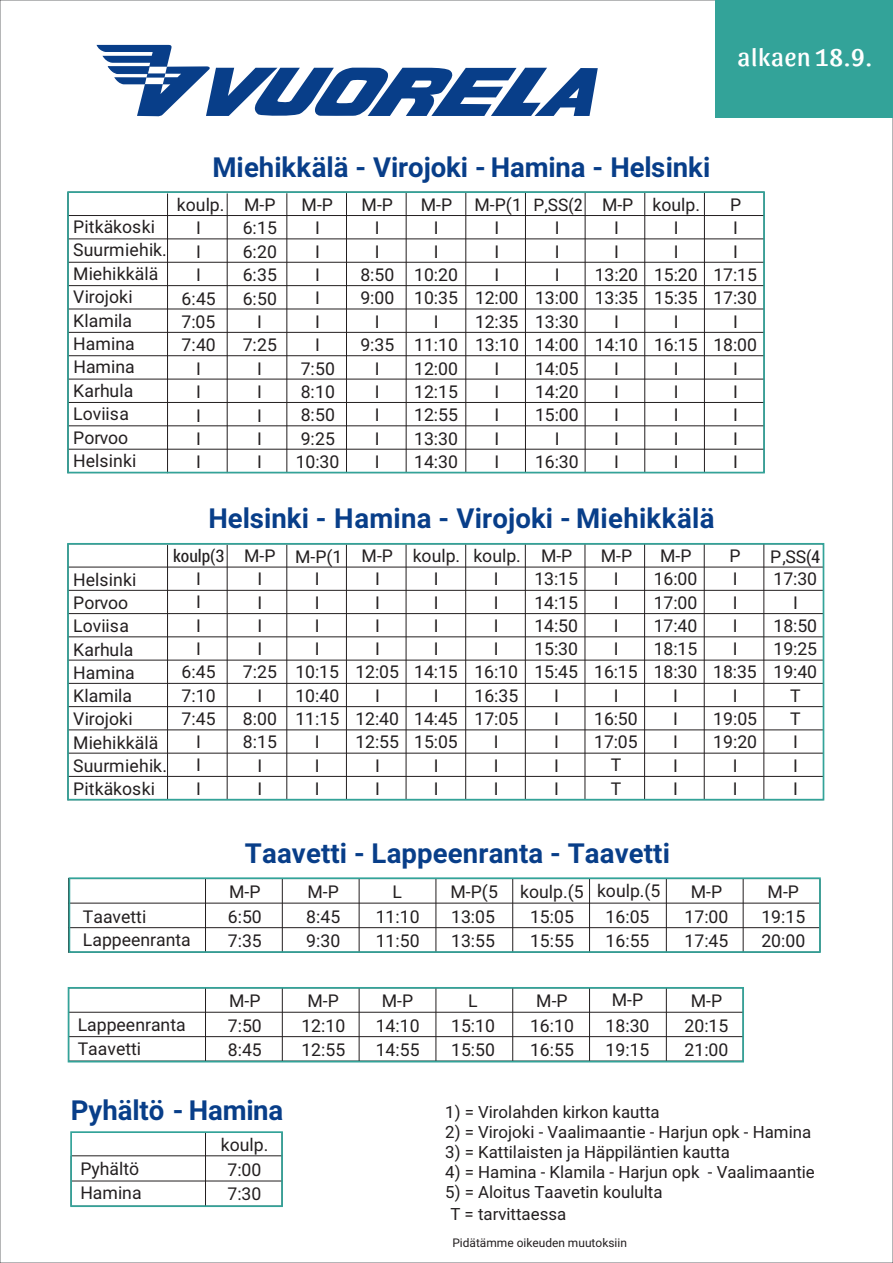
<style>
.page{position:relative;width:893px;height:1263px;background:#fff}
.page>*{position:absolute;margin:0;border:0;box-sizing:border-box;transform-origin:0 0}
.t1{font:700 27.6px "Roboto";letter-spacing:.005em;color:#083e89}
.t2{font:25.35px "Sansita";letter-spacing:.035em;color:#fff}
.t3{font:17.7px/23.2px "Roboto";color:#231f20;text-align:center}
.t4{font:condensed 17.25px "Roboto";color:#231f20}
.t5{font:16.8px "Roboto";color:#231f20}
.t6{font:12px "Roboto";color:#231f20}
.s1{font-size:17.25px}
.s2{font-stretch:condensed;font-size:17.25px}
.s3{font-stretch:condensed}
</style>
<div class="page">
<svg style="left:97px;top:45px;width:501px;height:72px"></svg>
<svg style="left:67px;top:194px;width:698px;height:280px"></svg>
<hr style="left:167px;top:193px;width:1px;height:280px;background:#231f20">
<svg style="left:70px;top:546px;width:751px;height:251px"></svg>
<hr style="left:167px;top:545px;width:1px;height:255px;background:#231f20">
<div style="left:67px;top:191px;width:698px;height:282px;border:2px solid #33a399"></div>
<hr style="left:71px;top:1155px;width:211px;height:1px;background:#231f20">
<svg style="left:73px;top:1180px;width:207px;height:2px"></svg>
<hr style="left:205px;top:1132px;width:1px;height:74px;background:#231f20">
<div style="left:70px;top:1131px;width:213px;height:76px;border:2px solid #33a399"></div>
<svg style="left:68px;top:879px;width:750px;height:74px"></svg>
<hr style="left:68px;top:878px;width:752px;height:1px;background:#231f20">
<svg style="left:67px;top:987px;width:674px;height:75px"></svg>
<div style="left:68px;top:987px;width:676px;height:75px;border:2px solid #33a399"></div>
<div style="left:69px;top:877px;width:752px;height:76px;border:2px solid #33a399"></div>
<div style="left:67px;top:543px;width:757px;height:257px;border:2px solid #33a399"></div>
<div style="left:715px;top:0;width:178px;height:118px;background:#33a399"></div>
<h2 class="t2" style="left:737px;top:40px;width:136px">alkaen 18.9.</h2>
<p class="t3" style="left:73px;top:217px;width:95px;text-align:left">Pitkäkoski<br>Suurmiehik.<br>Miehikkälä</p>
<p class="t3" style="left:73px;top:287px;width:63px;text-align:left">Virojoki<br>Klamila<br>Hamina<br>Hamina<br>Karhula<br>Loviisa<br>Porvoo</p>
<p class="t3" style="left:73px;top:451px;width:65px">Helsinki</p>
<h1 class="t1" style="left:212px;top:156px;width:499px">Miehikkälä - Virojoki - Hamina - Helsinki</h1>
<p class="t3" style="left:177px;top:195px;width:49px">koulp.<br>I<br>I<br>I<br>6:45<br>7:05<br>7:40<br>I<br>I<br>I<br>I<br>I</p>
<p class="t3" style="left:244px;top:195px;width:33px">M-P</p>
<p class="t3" style="left:302px;top:195px;width:33px">M-P</p>
<p class="t3" style="left:362px;top:195px;width:33px">M-P</p>
<p class="t3" style="left:475px;top:195px;width:160px">M-P(1 <span class="s1">P,SS</span><span class="s2">(2</span> M-P</p>
<p class="t3" style="left:421px;top:195px;width:33px">M-P</p>
<p class="t3" style="left:652px;top:195px;width:49px">koulp.</p>
<p class="t3" style="left:730px;top:195px;width:13px">P</p>
<p class="t3" style="left:243px;top:218px;width:36px">6:15<br>6:20<br>6:35<br>6:50<br>I<br>7:25<br>I<br>I<br>I<br>I<br>I</p>
<p class="t3" style="left:296px;top:218px;width:45px">I<br>I<br>I<br>I<br>I<br>I<br>7:50<br>8:10<br>8:50<br>9:25<br>10:30</p>
<p class="t3" style="left:360px;top:218px;width:35px">I<br>I<br>8:50<br>9:00<br>I<br>9:35<br>I<br>I<br>I<br>I<br>I</p>
<p class="t3" style="left:475px;top:218px;width:45px">I<br>I<br>I<br>12:00<br>12:35<br>13:10<br>I<br>I<br>I<br>I<br>I</p>
<p class="t3" style="left:535px;top:218px;width:45px">I<br>I<br>I<br>13:00<br>13:30<br>14:00<br>14:05<br>14:20<br>15:00<br>I<br>16:30</p>
<p class="t3" style="left:595px;top:218px;width:45px">I<br>I<br>13:20<br>13:35<br>I<br>14:10<br>I<br>I<br>I<br>I<br>I</p>
<p class="t3" style="left:414px;top:218px;width:45px">I<br>I<br>10:20<br>10:35<br>I<br>11:10<br>12:00<br>12:15<br>12:55<br>13:30<br>14:30</p>
<p class="t3" style="left:654px;top:218px;width:45px">I<br>I<br>15:20<br>15:35<br>I<br>16:15<br>I<br>I<br>I<br>I<br>I</p>
<p class="t3" style="left:713px;top:218px;width:45px">I<br>I<br>17:15<br>17:30<br>I<br>18:00<br>I<br>I<br>I<br>I<br>I</p>
<h1 class="t1" style="left:208px;top:507px;width:508px">Helsinki - Hamina - Virojoki - Miehikkälä</h1>
<p class="t3" style="left:295px;top:546px;width:49px">M-P(1<br>I<br>I<br>I<br>I<br>10:15<br>10:40<br>11:15<br>I<br>I<br>I</p>
<p class="t3" style="left:244px;top:546px;width:33px">M-P</p>
<p class="t3" style="left:362px;top:546px;width:33px">M-P</p>
<p class="t3" style="left:541px;top:546px;width:33px">M-P</p>
<p class="t3" style="left:601px;top:546px;width:33px">M-P</p>
<p class="t3" style="left:660px;top:546px;width:33px">M-P</p>
<p class="t3" style="left:770px;top:546px;width:51px">P,SS<span class="s3">(4</span></p>
<p class="t4" style="left:173px;top:549px;width:53px">koulp(3</p>
<p class="t3" style="left:413px;top:546px;width:110px">koulp. koulp.</p>
<p class="t3" style="left:730px;top:546px;width:13px">P</p>
<p class="t3" style="left:73px;top:570px;width:95px;text-align:left">Helsinki<br>Porvoo<br>Loviisa<br>Karhula<br>Hamina<br>Klamila<br>Virojoki<br>Miehikkälä<br>Suurmiehik.<br>Pitkäkoski</p>
<p class="t3" style="left:243px;top:569px;width:35px">I<br>I<br>I<br>I<br>7:25<br>I<br>8:00<br>8:15<br>I<br>I</p>
<p class="t3" style="left:356px;top:569px;width:45px">I<br>I<br>I<br>I<br>12:05<br>I<br>12:40<br>12:55<br>I<br>I</p>
<p class="t3" style="left:535px;top:569px;width:45px">13:15<br>14:15<br>14:50<br>15:30<br>15:45<br>I<br>I<br>I<br>I<br>I</p>
<p class="t3" style="left:594px;top:569px;width:45px">I<br>I<br>I<br>I<br>16:15<br>I<br>16:50<br>17:05<br>T<br>T</p>
<p class="t3" style="left:654px;top:569px;width:45px">16:00<br>17:00<br>17:40<br>18:15<br>18:30<br>I<br>I<br>I<br>I<br>I</p>
<p class="t3" style="left:774px;top:569px;width:45px">17:30<br>I<br>18:50<br>19:25<br>19:40<br>T<br>T<br>I<br>I<br>I</p>
<p class="t3" style="left:182px;top:569px;width:35px">I<br>I<br>I<br>I<br>6:45<br>7:10<br>7:45<br>I<br>I<br>I</p>
<p class="t3" style="left:414px;top:569px;width:45px">I<br>I<br>I<br>I<br>14:15<br>I<br>14:45<br>15:05<br>I<br>I</p>
<p class="t3" style="left:474px;top:569px;width:45px">I<br>I<br>I<br>I<br>16:10<br>16:35<br>17:05<br>I<br>I<br>I</p>
<p class="t3" style="left:713px;top:569px;width:45px">I<br>I<br>I<br>I<br>18:35<br>I<br>19:05<br>19:20<br>I<br>I</p>
<p class="t3" style="left:83px;top:906px;width:109px;text-align:left">Taavetti<br>Lappeenranta</p>
<p class="t3" style="left:78px;top:1014px;width:109px;line-height:24.3px;text-align:left">Lappeenranta<br>Taavetti</p>
<h1 class="t1" style="left:245px;top:842px;width:427px">Taavetti - Lappeenranta - Taavetti</h1>
<p class="t3" style="left:228px;top:881px;width:35px;line-height:25px;text-align:left">M-P<br>6:50</p>
<p class="t3" style="left:228px;top:930px;width:35px">7:35</p>
<p class="t3" style="left:306px;top:881px;width:35px;line-height:25px;text-align:left">M-P<br>8:45</p>
<p class="t3" style="left:306px;top:930px;width:35px">9:30</p>
<p class="t3" style="left:376px;top:881px;width:45px;line-height:25px">L<br>11:10</p>
<p class="t3" style="left:376px;top:930px;width:45px">11:50</p>
<p class="t3" style="left:228px;top:990px;width:35px;line-height:24.3px;text-align:justify">M-P 7:50<br>8:45</p>
<p class="t3" style="left:301px;top:990px;width:45px;line-height:24.3px">M-P<br>12:10<br>12:55</p>
<p class="t3" style="left:376px;top:990px;width:45px;line-height:24.3px">M-P<br>14:10<br>14:55</p>
<p class="t3" style="left:451px;top:882px;width:49px">M-P(5</p>
<p class="t3" style="left:520px;top:881px;width:142px">koulp.(5 koulp.(5</p>
<p class="t3" style="left:691px;top:882px;width:33px">M-P</p>
<p class="t3" style="left:768px;top:882px;width:33px">M-P</p>
<p class="t3" style="left:451px;top:907px;width:45px;text-align:left">13:05<br>13:55</p>
<p class="t3" style="left:530px;top:907px;width:45px;text-align:left">15:05<br>15:55</p>
<p class="t3" style="left:606px;top:907px;width:45px;text-align:left">16:05<br>16:55</p>
<p class="t3" style="left:684px;top:907px;width:45px;text-align:left">17:00<br>17:45</p>
<p class="t3" style="left:761px;top:907px;width:45px;text-align:left">19:15<br>20:00</p>
<p class="t3" style="left:468px;top:991px;width:11px">L</p>
<p class="t3" style="left:536px;top:991px;width:33px">M-P</p>
<p class="t3" style="left:612px;top:990px;width:33px">M-P</p>
<p class="t3" style="left:691px;top:991px;width:33px">M-P</p>
<p class="t3" style="left:451px;top:1015px;width:45px;line-height:24.2px;text-align:left">15:10<br>15:50</p>
<p class="t3" style="left:530px;top:1015px;width:45px;line-height:24.2px;text-align:left">16:10<br>16:55</p>
<p class="t3" style="left:606px;top:1015px;width:45px;line-height:24.2px;text-align:left">18:30<br>19:15</p>
<p class="t3" style="left:684px;top:1015px;width:45px;line-height:24.2px;text-align:left">20:15<br>21:00</p>
<h1 class="t1" style="left:71px;top:1099px;width:214px">Pyhältö - Hamina</h1>
<p class="t3" style="left:80px;top:1158px;width:63px;line-height:24.3px;text-align:left">Pyhältö<br>Hamina</p>
<p class="t3" style="left:227px;top:1159px;width:35px;line-height:24.3px;text-align:left">7:00<br>7:30</p>
<p class="t3" style="left:221px;top:1135px;width:49px">koulp.</p>
<p class="t5" style="left:445px;top:1105px;width:216px">1) = Virolahden kirkon kautta</p>
<p class="t5" style="left:445px;top:1125px;width:367px">2) = Virojoki - Vaalimaantie - Harjun opk - Hamina</p>
<p class="t5" style="left:445px;top:1145px;width:286px">3) = Kattilaisten ja Häppiläntien kautta</p>
<p class="t5" style="left:445px;top:1165px;width:371px">4) = Hamina Klamila Harjun opk Vaalimaantie</p>
<p class="t5" style="left:445px;top:1186px;width:219px">5) = Aloitus Taavetin koululta</p>
<p class="t5" style="left:541px;top:1165px;width:6px">-</p>
<p class="t5" style="left:610px;top:1165px;width:6px">-</p>
<p class="t5" style="left:708px;top:1165px;width:6px">-</p>
<p class="t5" style="left:450px;top:1207px;width:117px">T = tarvittaessa</p>
<p class="t6" style="left:452px;top:1238px;width:176px">Pidätämme oikeuden muutoksiin</p>
</div>
